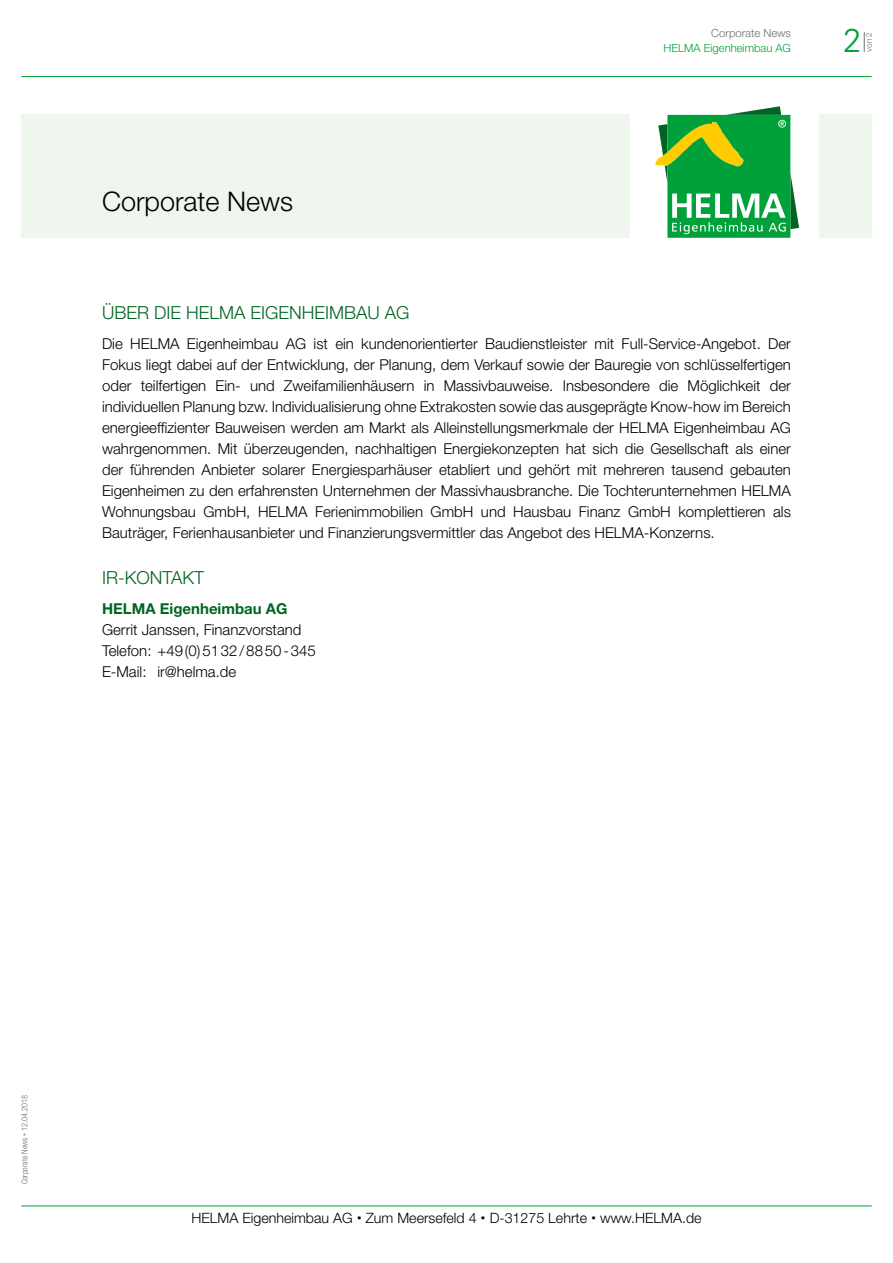
<style>
.page{position:relative;width:893px;height:1263px;background:#fff}
.page>*{position:absolute;margin:0;border:0;box-sizing:border-box;transform-origin:0 0}
.t1{font:300 33px "Univers LT";color:#00a13a}
.t2{font:300 27px "Helvetica Neue LT Std";color:#000}
.t3{font:300 18px "Helvetica Neue LT Std";color:#006523}
.t4{font:300 15px/21px "Helvetica Neue LT Std";color:#000;text-align:justify}
.t5{font:700 15px "Helvetica Neue LT Std";color:#006523}
.t6{font:300 14.25px "Helvetica Neue LT Std";color:#000}
.t7{font:300 11.25px "Helvetica Neue LT Std";color:#00a13a}
.t8{font:300 11.25px "Helvetica Neue LT Std";color:#706f6f}
.t9{font:300 condensed 8.25px "Helvetica Neue LT Std";color:#706f6f}
.t10{font:300 8.25px "Helvetica Neue LT Std";color:#706f6f}
</style>
<div class="page">
<hr style="left:21px;top:76px;width:851px;height:1px;background:#00a13a">
<hr style="left:21px;top:1205px;width:851px;height:1px;background:#00a13a">
<div style="left:21px;top:115px;width:608px;height:123px;background:#eef6ed"></div>
<div style="left:819px;top:115px;width:53px;height:123px;background:#eef6ed"></div>
<svg style="left:655px;top:106px;width:144px;height:132px"></svg>
<svg style="left:864px;top:32px;width:1px;height:20px"></svg>
<p class="t8" style="left:711px;top:26px;width:81px">Corporate News</p>
<p class="t7" style="left:664px;top:41px;width:129px">HELMA Eigenheimbau AG</p>
<h1 class="t1" style="left:843px;top:20px;width:20px">2</h1>
<p class="t10" style="left:864px;top:52px;width:21px;rotate:-90deg">von 2</p>
<h2 class="t2" style="left:102px;top:185px;width:193px">Corporate News</h2>
<p class="t3" style="left:102px;top:302px;width:309px">ÜBER DIE HELMA EIGENHEIMBAU AG</p>
<p class="t4" style="left:102px;top:332px;width:690px">Die HELMA Eigenheimbau AG ist ein kundenorientierter Baudienstleister mit Full-Service-Angebot. Der Fokus liegt dabei auf der Entwicklung, der Planung, dem Verkauf sowie der Bauregie von schlüsselfertigen oder teilfertigen Ein- und Zweifamilienhäusern in Massivbauweise. Insbesondere die Möglichkeit der individuellen Planung bzw. Individualisierung ohne Extrakosten sowie das ausgeprägte Know-how im Bereich energieeffizienter Bauweisen werden am Markt als Alleinstellungsmerkmale der HELMA Eigenheimbau AG wahrgenommen. Mit überzeugenden, nachhaltigen Energiekonzepten hat sich die Gesellschaft als einer der führenden Anbieter solarer Energiesparhäuser etabliert und gehört mit mehreren tausend gebauten Eigenheimen zu den erfahrensten Unternehmen der Massivhausbranche. Die Tochterunternehmen HELMA Wohnungsbau GmbH, HELMA Ferienimmobilien GmbH und Hausbau Finanz GmbH komplettieren als Bauträger, Ferienhausanbieter und Finanzierungsvermittler das Angebot des HELMA-Konzerns.</p>
<p class="t3" style="left:102px;top:567px;width:104px">IR-KONTAKT</p>
<p class="t5" style="left:102px;top:599px;width:187px">HELMA Eigenheimbau AG</p>
<p class="t4" style="left:102px;top:618px;width:215px;text-align:left">Gerrit Janssen, Finanzvorstand<br>Telefon: +49(0)5132/8850-345<br>E-Mail: ir@helma.de</p>
<p class="t9" style="left:20px;top:1184px;width:91px;rotate:-90deg">Corporate News 12.04.2018</p>
<p class="t6" style="left:191px;top:1209px;width:512px">HELMA Eigenheimbau AG Zum Meersefeld 4 D-31275 Lehrte www.HELMA.de</p>
</div>
